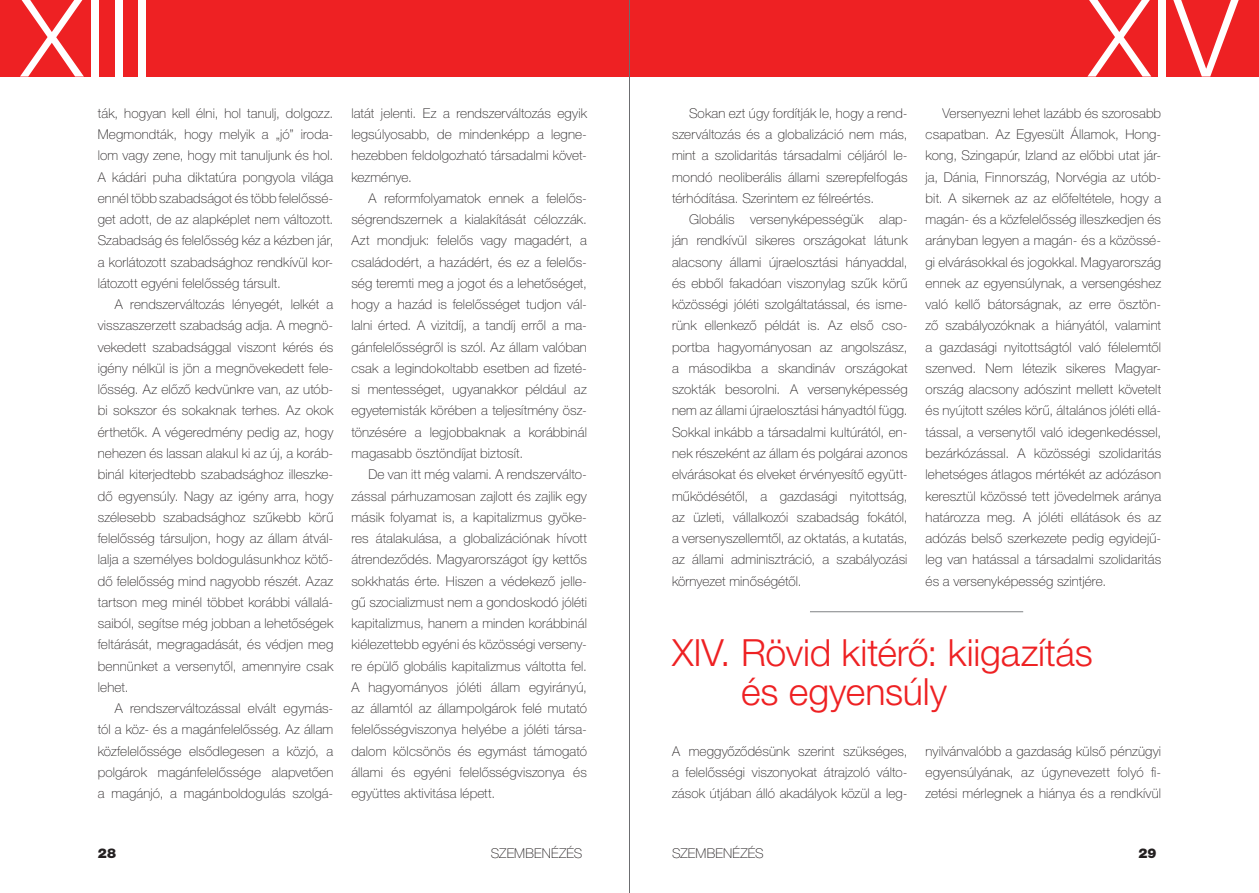
<style>
.page{position:relative;width:1259px;height:893px;background:#fff}
.page>*{position:absolute;margin:0;border:0;box-sizing:border-box;transform-origin:0 0}
.t1{font:107.25px "Helvetica Neue LT Std Lt HU";color:#fff}
.t2{font:37.5px/39px "Helvetica Neue LT Std Lt HU";letter-spacing:-.005em;color:#ee2123}
.t3{font:13.5px/21.3px "Helvetica Neue LT Std Th HU";letter-spacing:.01em;color:#231f20;text-align:justify}
.t4{font:13.5px "Helvetica Neue LT Std Blk HU";color:#231f20}
</style>
<div class="page">
<div style="left:0;top:0;width:629px;height:77px;background:#ee2123"></div>
<div style="left:629px;top:0;width:630px;height:77px;background:#ee2123"></div>
<hr style="left:810px;top:611px;width:213px;height:1px;background:#808285">
<hr style="left:629px;top:0;width:1px;height:893px;background:#6c6d70">
<h1 class="t1" style="left:21px;top:-27px;width:134px">XIII</h1>
<h1 class="t1" style="left:1088px;top:-27px;width:150px">XIV</h1>
<p class="t3" style="left:98px;top:102px;width:237px">ták, hogyan kell élni, hol tanulj, dolgozz.<br>Megmondták, hogy melyik a „jó” iroda&shy;lom vagy zene, hogy mit tanuljunk és hol.<br>A kádári puha diktatúra pongyola világa ennél több szabadságot és több felelőssé&shy;get adott, de az alapképlet nem változott.<br>Szabadság és felelősség kéz a kézben jár, a korlátozott szabadsághoz rendkívül kor&shy;látozott egyéni felelősség társult.</p>
<p class="t3" style="left:98px;top:294px;width:237px;text-indent:17px">A rendszerváltozás lényegét, lelkét a visszaszerzett szabadság adja. A megnö&shy;vekedett szabadsággal viszont kérés és igény nélkül is jön a megnövekedett fele&shy;lősség. Az előző kedvünkre van, az utób&shy;bi sokszor és sokaknak terhes. Az okok érthetők. A végeredmény pedig az, hogy nehezen és lassan alakul ki az új, a koráb&shy;binál kiterjedtebb szabadsághoz illeszke&shy;dő egyensúly. Nagy az igény arra, hogy szélesebb szabadsághoz szűkebb körű felelősség társuljon, hogy az állam átvál&shy;lalja a személyes boldogulásunkhoz kötő&shy;dő felelősség mind nagyobb részét. Azaz tartson meg minél többet korábbi vállalá&shy;saiból, segítse még jobban a lehetőségek feltárását, megragadását, és védjen meg bennünket a versenytől, amennyire csak lehet.</p>
<p class="t3" style="left:98px;top:698px;width:237px;text-indent:17px">A rendszerváltozással elvált egymás&shy;tól a köz- és a magánfelelősség. Az állam közfelelőssége elsődlegesen a közjó, a polgárok magánfelelőssége alapvetően a magánjó, a magánboldogulás szolgá-</p>
<p class="t3" style="left:351px;top:102px;width:237px">latát jelenti. Ez a rendszerváltozás egyik legsúlyosabb, de mindenképp a legne&shy;hezebben feldolgozható társadalmi követ&shy;kezménye.</p>
<p class="t3" style="left:351px;top:187px;width:237px;text-indent:17px">A reformfolyamatok ennek a felelős&shy;ségrendszernek a kialakítását célozzák.<br>Azt mondjuk: felelős vagy magadért, a családodért, a hazádért, és ez a felelős&shy;ség teremti meg a jogot és a lehetőséget, hogy a hazád is felelősséget tudjon vál&shy;lalni érted. A vizitdíj, a tandíj erről a ma&shy;gánfelelősségről is szól. Az állam valóban csak a legindokoltabb esetben ad fizeté&shy;si mentességet, ugyanakkor például az egyetemisták körében a teljesítmény ösz&shy;tönzésére a legjobbaknak a korábbinál magasabb ösztöndíjat biztosít.</p>
<p class="t3" style="left:351px;top:464px;width:237px;text-indent:17px">De van itt még valami. A rendszerválto&shy;zással párhuzamosan zajlott és zajlik egy másik folyamat is, a kapitalizmus gyöke&shy;res átalakulása, a globalizációnak hívott átrendeződés. Magyarországot így kettős sokkhatás érte. Hiszen a védekező jelle&shy;gű szocializmust nem a gondoskodó jóléti kapitalizmus, hanem a minden korábbinál kiélezettebb egyéni és közösségi verseny&shy;re épülő globális kapitalizmus váltotta fel.<br>A hagyományos jóléti állam egyirányú, az államtól az állampolgárok felé mutató felelősségviszonya helyébe a jóléti társa&shy;dalom kölcsönös és egymást támogató állami és egyéni felelősségviszonya és együttes aktivitása lépett.</p>
<p class="t3" style="left:672px;top:102px;width:237px;text-indent:17px">Sokan ezt úgy fordítják le, hogy a rend&shy;szerváltozás és a globalizáció nem más, mint a szolidaritás társadalmi céljáról le&shy;mondó neoliberális állami szerepfelfogás térhódítása. Szerintem ez félreértés.</p>
<p class="t3" style="left:672px;top:209px;width:237px;text-indent:17px">Globális versenyképességük alap&shy;ján rendkívül sikeres országokat látunk alacsony állami újraelosztási hányaddal, és ebből fakadóan viszonylag szűk körű közösségi jóléti szolgáltatással, és isme&shy;rünk ellenkező példát is. Az első cso&shy;portba hagyományosan az angolszász, a másodikba a skandináv országokat szokták besorolni. A versenyképesség nem az állami újraelosztási hányadtól függ.<br>Sokkal inkább a társadalmi kultúrától, en&shy;nek részeként az állam és polgárai azonos elvárásokat és elveket érvényesítő együtt&shy;működésétől, a gazdasági nyitottság, az üzleti, vállalkozói szabadság fokától, a versenyszellemtől, az oktatás, a kutatás, az állami adminisztráció, a szabályozási környezet minőségétől.</p>
<p class="t3" style="left:925px;top:102px;width:237px;text-indent:17px">Versenyezni lehet lazább és szorosabb csapatban. Az Egyesült Államok, Hong&shy;kong, Szingapúr, Izland az előbbi utat jár&shy;ja, Dánia, Finnország, Norvégia az utób&shy;bit. A sikernek az az előfeltétele, hogy a magán- és a közfelelősség illeszkedjen és arányban legyen a magán- és a közössé&shy;gi elvárásokkal és jogokkal. Magyarország ennek az egyensúlynak, a versengéshez való kellő bátorságnak, az erre ösztön&shy;ző szabályozóknak a hiányától, valamint a gazdasági nyitottságtól való félelemtől szenved. Nem létezik sikeres Magyar&shy;ország alacsony adószint mellett követelt és nyújtott széles körű, általános jóléti ellá&shy;tással, a versenytől való idegenkedéssel, bezárkózással. A közösségi szolidaritás lehetséges átlagos mértékét az adózáson keresztül közössé tett jövedelmek aránya határozza meg. A jóléti ellátások és az adózás belső szerkezete pedig egyidejű&shy;leg van hatással a társadalmi szolidaritás és a versenyképesség szintjére.</p>
<h2 class="t2" style="left:741px;top:632px;width:353px;text-indent:-69px">XIV. Rövid kitérő: kiigazítás és egyensúly</h2>
<p class="t3" style="left:672px;top:740px;width:237px">A meggyőződésünk szerint szükséges, a felelősségi viszonyokat átrajzoló válto&shy;zások útjában álló akadályok közül a leg-</p>
<p class="t3" style="left:925px;top:740px;width:237px">nyilvánvalóbb a gazdaság külső pénzügyi egyensúlyának, az úgynevezett folyó fi&shy;zetési mérlegnek a hiánya és a rendkívül</p>
<p class="t4" style="left:98px;top:846px;width:19px">28</p>
<p class="t3" style="left:491px;top:843px;width:91px">Szemb en ézés</p>
<p class="t3" style="left:672px;top:843px;width:89px">Szemb en ézés</p>
<p class="t4" style="left:1138px;top:846px;width:19px">29</p>
</div>
